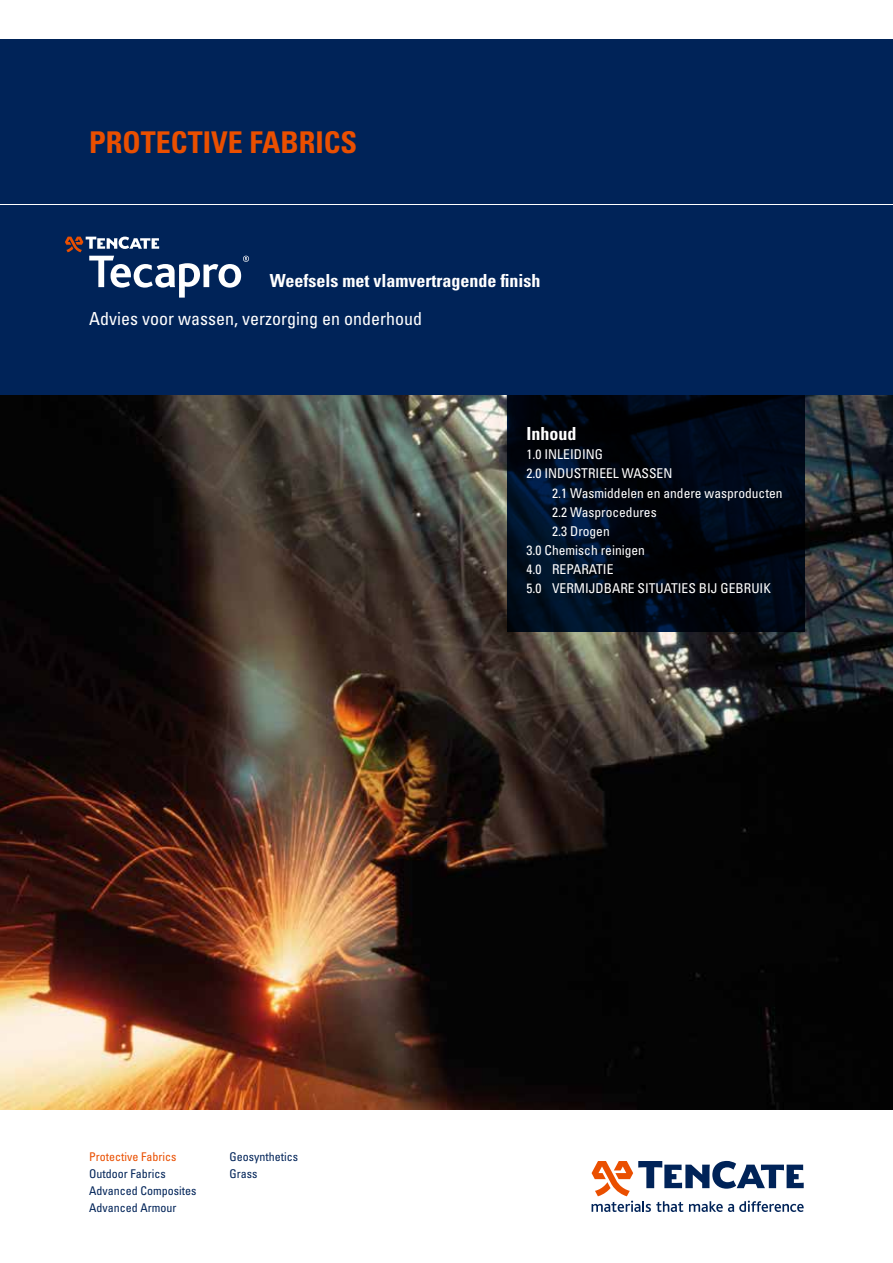
<style>
.page{position:relative;width:893px;height:1263px;background:#fff}
.page>*{position:absolute;margin:0;border:0;box-sizing:border-box;transform-origin:0 0}
.t1{font:700 condensed 30px "Univers";color:#ea4f00}
.t2{font:condensed 18px "Univers";color:#fff}
.t3{font:700 condensed 18px "Univers";color:#fff}
.t4{font:condensed 13.5px "Univers";color:#fff}
.t5{font:condensed 12px/16.8px "Univers";color:#002358}
.t6{font:condensed 12px "Univers";color:#ea4f00}
</style>
<div class="page">
<div style="left:0;top:39px;width:893px;height:544px;background:#002358"></div>
<img style="left:0;top:395px;width:893px;height:715px">
<hr style="left:0;top:204px;width:893px;height:1px;background:#fff">
<svg style="left:65px;top:237px;width:184px;height:61px"></svg>
<svg style="left:592px;top:1161px;width:212px;height:51px"></svg>
<svg style="left:507px;top:395px;width:298px;height:236px"></svg>
<h1 class="t1" style="left:89px;top:124px;width:269px">PROTECTIVE FABRICS</h1>
<h2 class="t3" style="left:270px;top:270px;width:272px">Weefsels met vlamvertragende finish</h2>
<h2 class="t2" style="left:89px;top:307px;width:334px">Advies voor wassen, verzorging en onderhoud</h2>
<h2 class="t3" style="left:527px;top:423px;width:52px">Inhoud</h2>
<p class="t4" style="left:527px;top:446px;width:78px">1.0 INLEIDING</p>
<p class="t4" style="left:527px;top:465px;width:147px">2.0 INDUSTRIEEL WASSEN</p>
<p class="t4" style="left:552px;top:484px;width:232px">2.1 Wasmiddelen en andere wasproducten</p>
<p class="t4" style="left:552px;top:503px;width:106px">2.2 Wasprocedures</p>
<p class="t4" style="left:552px;top:522px;width:59px">2.3 Drogen</p>
<p class="t4" style="left:527px;top:542px;width:120px">3.0 Chemisch reinigen</p>
<p class="t4" style="left:527px;top:561px;width:88px">4.0 REPARATIE</p>
<p class="t4" style="left:527px;top:580px;width:246px">5.0 VERMIJDBARE SITUATIES BIJ GEBRUIK</p>
<p class="t6" style="left:89px;top:1149px;width:89px">Protective Fabrics</p>
<p class="t5" style="left:89px;top:1165px;width:109px">Outdoor Fabrics<br>Advanced Composites<br>Advanced Armour</p>
<p class="t5" style="left:229px;top:1148px;width:70px">Geosynthetics<br>Grass</p>
</div>
